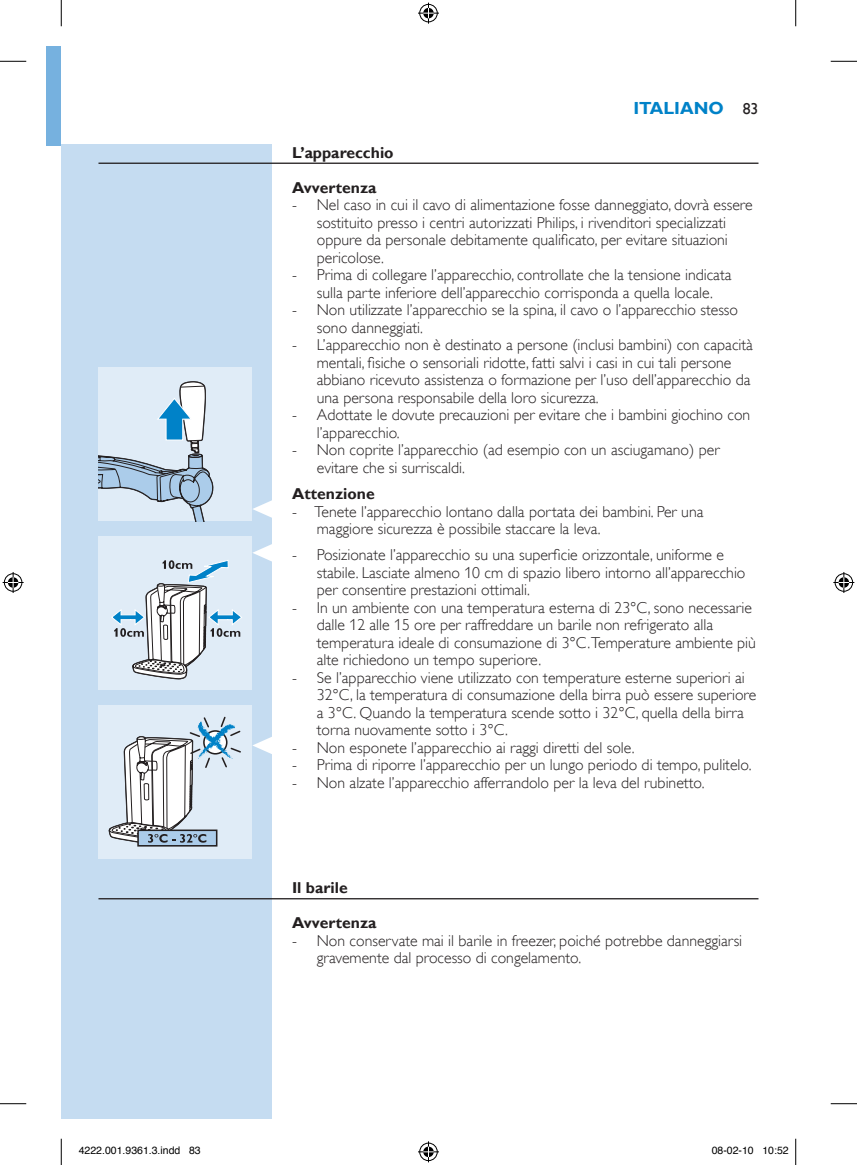
<style>
.page{position:relative;width:857px;height:1165px;background:#fff}
.page>*{position:absolute;margin:0;border:0;box-sizing:border-box;transform-origin:0 0}
.t1{font:700 17.5px "Gill Sans Alt One WGL";color:#0082c8}
.t2{font:15.75px/17.5px "Gill Sans Alt One WGL Light";color:#231f20}
.t3{font:700 15.75px "Gill Sans Alt One WGL";color:#231f20}
.t4{font:10.5px "Helvetica";color:#000}
.s1{font-weight:400;font-size:15.75px;color:#231f20}
</style>
<div class="page">
<div style="left:46px;top:46px;width:15px;height:100px;background:#76b1df"></div>
<div style="left:61px;top:144px;width:211px;height:974px;background:#c5dcf1"></div>
<hr style="left:98px;top:162px;width:660px;height:2px;background:#231f20">
<hr style="left:98px;top:898px;width:660px;height:1px;background:#231f20">
<svg style="left:253px;top:500px;width:19px;height:18px"></svg>
<div style="left:98px;top:367px;width:154px;height:154px;background:#e0ecf7"></div>
<svg style="left:98px;top:381px;width:116px;height:140px"></svg>
<svg style="left:253px;top:544px;width:19px;height:18px"></svg>
<div style="left:98px;top:536px;width:154px;height:153px;background:#e0ecf7"></div>
<svg style="left:111px;top:560px;width:131px;height:120px"></svg>
<svg style="left:252px;top:737px;width:20px;height:17px"></svg>
<div style="left:98px;top:705px;width:154px;height:153px;background:#e0ecf7"></div>
<svg style="left:108px;top:716px;width:133px;height:130px"></svg>
<svg style="left:0;top:61px;width:26px;height:1px"></svg>
<svg style="left:830px;top:61px;width:27px;height:1px"></svg>
<svg style="left:0;top:1103px;width:26px;height:1px"></svg>
<svg style="left:830px;top:1103px;width:27px;height:1px"></svg>
<svg style="left:61px;top:0;width:1px;height:26px"></svg>
<svg style="left:61px;top:1138px;width:1px;height:26px"></svg>
<svg style="left:795px;top:0;width:1px;height:26px"></svg>
<svg style="left:795px;top:1138px;width:1px;height:26px"></svg>
<svg style="left:418px;top:3px;width:21px;height:21px"></svg>
<svg style="left:418px;top:1141px;width:21px;height:21px"></svg>
<svg style="left:3px;top:572px;width:21px;height:21px"></svg>
<svg style="left:833px;top:572px;width:21px;height:21px"></svg>
<p class="t1" style="left:633px;top:96px;width:127px">Italiano <span class="s1">83</span></p>
<p class="t3" style="left:292px;top:141px;width:103px">L’apparecchio</p>
<p class="t3" style="left:292px;top:176px;width:86px">Avvertenza</p>
<p class="t2" style="left:317px;top:196px;width:437px;text-indent:-25px">- Nel caso in cui il cavo di alimentazione fosse danneggiato, dovrà essere sostituito presso i centri autorizzati Philips, i rivenditori specializzati oppure da personale debitamente qualificato, per evitare situazioni pericolose.</p>
<p class="t2" style="left:292px;top:266px;width:441px;text-align:center">- Prima di collegare l’apparecchio, controllate che la tensione indicata sulla parte inferiore dell’apparecchio corrisponda a quella locale.</p>
<p class="t2" style="left:317px;top:301px;width:423px;text-indent:-25px">- Non utilizzate l’apparecchio se la spina, il cavo o l’apparecchio stesso sono danneggiati.</p>
<p class="t2" style="left:317px;top:336px;width:438px;text-indent:-25px">- L’apparecchio non è destinato a persone (inclusi bambini) con capacità mentali, fisiche o sensoriali ridotte, fatti salvi i casi in cui tali persone abbiano ricevuto assistenza o formazione per l’uso dell’apparecchio da una persona responsabile della loro sicurezza.</p>
<p class="t2" style="left:317px;top:406px;width:435px;text-indent:-25px">- Adottate le dovute precauzioni per evitare che i bambini giochino con l’apparecchio.</p>
<p class="t2" style="left:317px;top:441px;width:404px;text-indent:-25px">- Non coprite l’apparecchio (ad esempio con un asciugamano) per evitare che si surriscaldi.</p>
<p class="t3" style="left:292px;top:483px;width:84px">Attenzione</p>
<p class="t2" style="left:317px;top:502px;width:388px;text-indent:-25px">- Tenete l’apparecchio lontano dalla portata dei bambini. Per una maggiore sicurezza è possibile staccare la leva.</p>
<p class="t2" style="left:317px;top:546px;width:430px;text-indent:-25px">- Posizionate l’apparecchio su una superficie orizzontale, uniforme e stabile. Lasciate almeno 10 cm di spazio libero intorno all’apparecchio per consentire prestazioni ottimali.</p>
<p class="t2" style="left:317px;top:599px;width:440px;text-indent:-25px">- In un ambiente con una temperatura esterna di 23°C, sono necessarie dalle 12 alle 15 ore per raffreddare un barile non refrigerato alla temperatura ideale di consumazione di 3°C.Temperature ambiente più alte richiedono un tempo superiore.</p>
<p class="t2" style="left:317px;top:669px;width:441px;text-indent:-25px">- Se l’apparecchio viene utilizzato con temperature esterne superiori ai 32°C, la temperatura di consumazione della birra può essere superiore a 3°C. Quando la temperatura scende sotto i 32°C, quella della birra torna nuovamente sotto i 3°C.</p>
<p class="t2" style="left:292px;top:739px;width:344px">- Non esponete l’apparecchio ai raggi diretti del sole.</p>
<p class="t2" style="left:292px;top:756px;width:461px">- Prima di riporre l’apparecchio per un lungo periodo di tempo, pulitelo.</p>
<p class="t2" style="left:292px;top:774px;width:414px">- Non alzate l’apparecchio afferrandolo per la leva del rubinetto.</p>
<p class="t3" style="left:292px;top:876px;width:57px">I l barile</p>
<p class="t3" style="left:292px;top:911px;width:86px">Avvertenza</p>
<p class="t2" style="left:317px;top:931px;width:427px;text-indent:-25px">- Non conservate mai il barile in freezer, poiché potrebbe danneggiarsi gravemente dal processo di congelamento.</p>
<p class="t4" style="left:79px;top:1142px;width:124px">4222.001.9361.3.indd 83</p>
<p class="t4" style="left:711px;top:1142px;width:79px">08-02-10 10:52</p>
</div>
